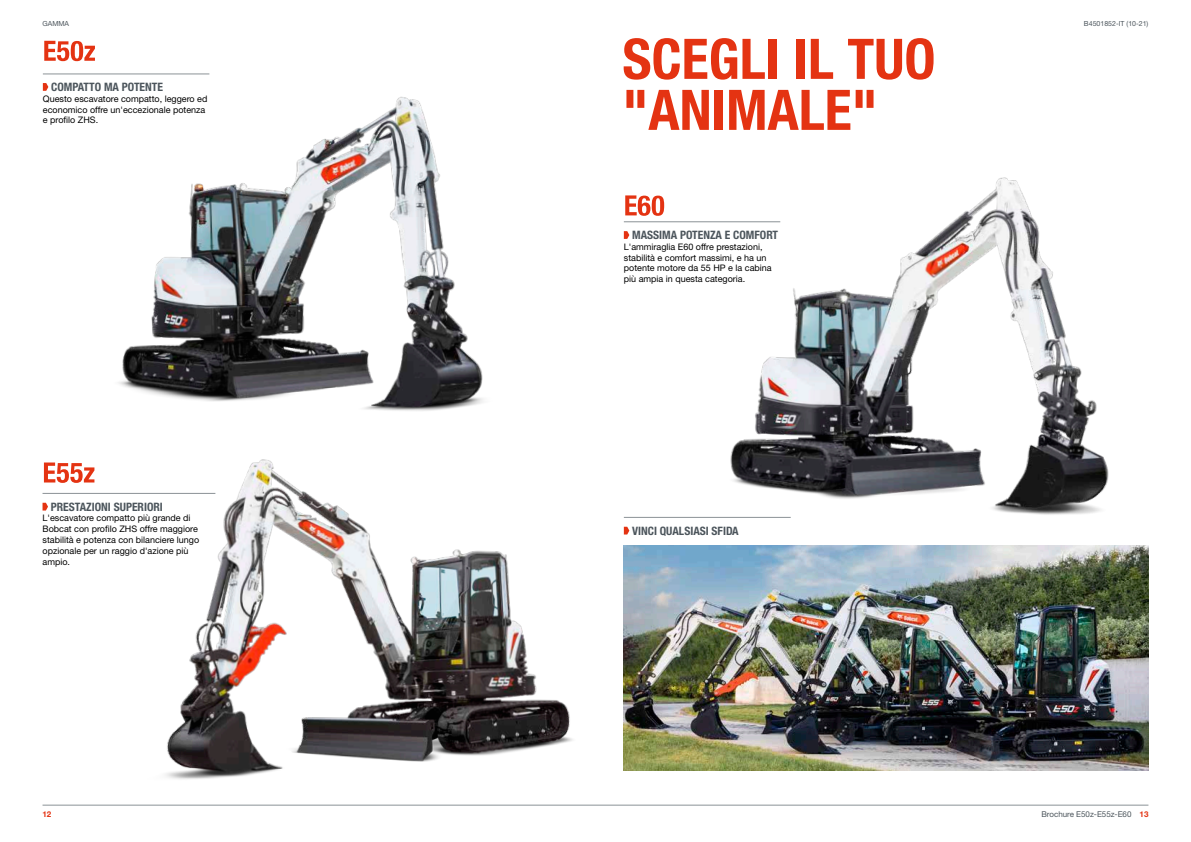
<style>
.page{position:relative;width:1191px;height:842px;background:#fff}
.page>*{position:absolute;margin:0;border:0;box-sizing:border-box;transform-origin:0 0}
.t1{font:700 condensed 56px/51px "Helvetica Neue LT Pro";color:#e43312}
.t2{font:700 condensed 11.6px "Helvetica Neue LT Pro";color:#4c555c}
.t3{font:9px/10.8px "Helvetica Neue LT Pro";color:#000}
.t4{font:8px "Helvetica Neue LT Pro";color:#4c555c}
.t5{font:700 8px "Helvetica Neue LT Pro";color:#e43312}
.t6{font:7px "Helvetica Neue LT Pro";color:#4c555c}
.s1{font-weight:700;color:#e43312}
</style>
<div class="page">
<hr style="left:43px;top:805px;width:1105px;height:1px;background:#8b9296">
<img style="left:100px;top:459px;width:473px;height:320px">
<img style="left:668px;top:177px;width:441px;height:341px">
<img style="left:118px;top:96px;width:365px;height:315px">
<img style="left:624px;top:546px;width:524px;height:225px">
<svg style="left:44px;top:41px;width:51px;height:20px"></svg>
<hr style="left:43px;top:74px;width:166px;height:1px;background:#8b9296">
<svg style="left:43px;top:83px;width:5px;height:8px"></svg>
<svg style="left:625px;top:195px;width:39px;height:21px"></svg>
<hr style="left:624px;top:222px;width:156px;height:1px;background:#8b9296">
<svg style="left:624px;top:231px;width:5px;height:8px"></svg>
<hr style="left:624px;top:517px;width:166px;height:1px;background:#8b9296">
<svg style="left:624px;top:527px;width:5px;height:7px"></svg>
<svg style="left:44px;top:462px;width:50px;height:21px"></svg>
<hr style="left:43px;top:493px;width:172px;height:1px;background:#8b9296">
<svg style="left:43px;top:503px;width:5px;height:7px"></svg>
<p class="t6" style="left:43px;top:19px;width:28px">GAMMA</p>
<p class="t2" style="left:51px;top:80px;width:113px">COMPATTO MA POTENTE</p>
<p class="t3" style="left:43px;top:93px;width:166px">Questo escavatore compatto, leggero ed economico offre un'eccezionale potenza e profilo ZHS.</p>
<p class="t2" style="left:51px;top:499px;width:114px">PRESTAZIONI SUPERIORI</p>
<p class="t3" style="left:43px;top:512px;width:158px">L'escavatore compatto più grande di<br>Bobcat con profilo ZHS offre maggiore stabilità e potenza con bilanciere lungo opzionale per un raggio d'azione più ampio.</p>
<p class="t5" style="left:43px;top:809px;width:10px">12</p>
<h1 class="t1" style="left:622px;top:34px;width:314px">SCEGLI IL TUO "ANIMALE"</h1>
<p class="t2" style="left:632px;top:228px;width:147px">MASSIMA POTENZA E COMFORT</p>
<p class="t3" style="left:624px;top:241px;width:149px">L'ammiraglia E60 offre prestazioni, stabilità e comfort massimi, e ha un potente motore da 55 HP e la cabina più ampia in questa categoria.</p>
<p class="t2" style="left:632px;top:523px;width:108px">VINCI QUALSIASI SFIDA</p>
<p class="t6" style="left:1084px;top:19px;width:66px">B4501852-IT (10-21)</p>
<p class="t4" style="left:1041px;top:809px;width:108px">Brochure E50z-E55z-E60 <span class="s1">13</span></p>
</div>
